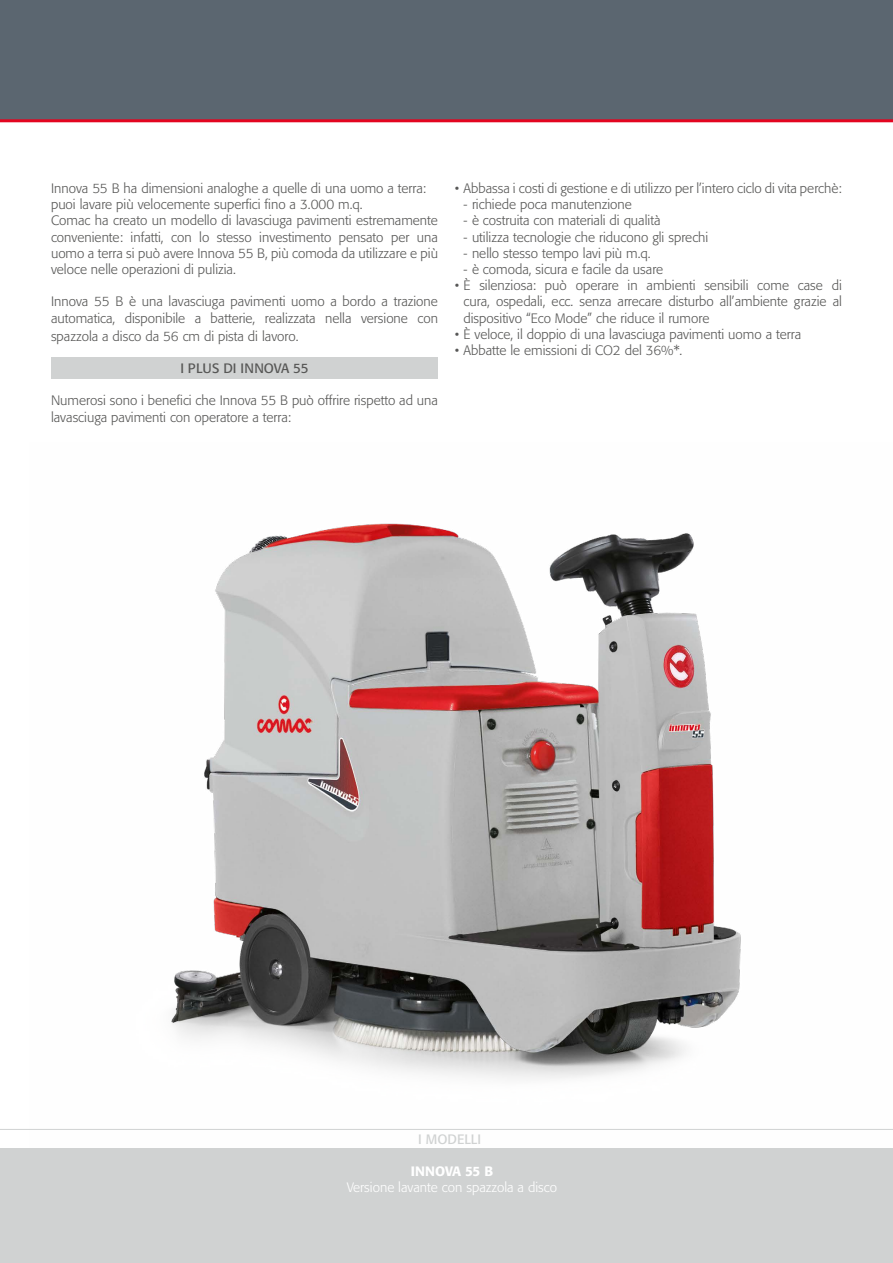
<style>
.page{position:relative;width:893px;height:1263px;background:#fff}
.page>*{position:absolute;margin:0;border:0;box-sizing:border-box;transform-origin:0 0}
.t1{font:300 13.5px/16.2px "Formata";color:#575756}
.t2{font:300 13.5px "Formata";color:#fff}
.t3{font:13.5px "Formata";color:#575756}
.t4{font:500 13.5px "Formata";letter-spacing:-.01em;color:#fff}
.t5{font:13.5px "Formata";color:#d0d2d2}
</style>
<div class="page">
<img style="left:171px;top:523px;width:570px;height:556px">
<hr style="left:0;top:1129px;width:893px;height:1px;background:#d0d2d2">
<div style="left:0;top:0;width:893px;height:121px;background:#5b6670"></div>
<hr style="left:0;top:119px;width:893px;height:3px;background:#e30520">
<div style="left:0;top:1148px;width:893px;height:115px;background:#d0d2d2"></div>
<div style="left:51px;top:358px;width:387px;height:21px;background:#d0d2d2"></div>
<p class="t1" style="left:51px;top:180px;width:388px">Innova 55 B ha dimensioni analoghe a quelle di una uomo a terra: puoi lavare più velocemente superfici fino a 3.000 m.q.<br>Comac ha creato un modello di lavasciuga pavimenti estremamente conveniente: infatti, con lo stesso investimento pensato per una uomo a terra si può avere Innova 55 B, più comoda da utilizzare e più veloce nelle operazioni di pulizia.</p>
<p class="t1" style="left:51px;top:294px;width:388px">Innova 55 B è una lavasciuga pavimenti uomo a bordo a trazione automatica, disponibile a batterie, realizzata nella versione con</p>
<p class="t1" style="left:51px;top:328px;width:249px">spazzola a disco da 56 cm di pista di lavoro.</p>
<p class="t3" style="left:180px;top:360px;width:130px">I PLUS DI INNOVA 55</p>
<p class="t1" style="left:51px;top:393px;width:388px">Numerosi sono i benefici che Innova 55 B può offrire rispetto ad una lavasciuga pavimenti con operatore a terra:</p>
<p class="t1" style="left:455px;top:180px;width:388px">• Abbassa i costi di gestione e di utilizzo per l’intero ciclo di vita perchè:</p>
<p class="t1" style="left:463px;top:196px;width:170px">- richiede poca manutenzione</p>
<p class="t1" style="left:463px;top:213px;width:198px">- è costruita con materiali di qualità</p>
<p class="t1" style="left:463px;top:229px;width:246px">- utilizza tecnologie che riducono gli sprechi</p>
<p class="t1" style="left:463px;top:245px;width:189px">- nello stesso tempo lavi più m.q.</p>
<p class="t1" style="left:463px;top:261px;width:201px">- è comoda, sicura e facile da usare</p>
<p class="t1" style="left:463px;top:277px;width:380px;text-align:justify;text-indent:-9px">• È silenziosa: può operare in ambienti sensibili come case di cura, ospedali, ecc. senza arrecare disturbo all’ambiente grazie al dispositivo “Eco Mode” che riduce il rumore</p>
<p class="t1" style="left:455px;top:326px;width:348px">• È veloce, il doppio di una lavasciuga pavimenti uomo a terra</p>
<p class="t1" style="left:455px;top:342px;width:229px">• Abbatte le emissioni di CO2 del 36%*.</p>
<p class="t5" style="left:418px;top:1130px;width:64px">I MODELLI</p>
<p class="t4" style="left:411px;top:1162px;width:84px">INNOVA 55 B</p>
<p class="t2" style="left:347px;top:1179px;width:212px">Versione lavante con spazzola a disco</p>
</div>
